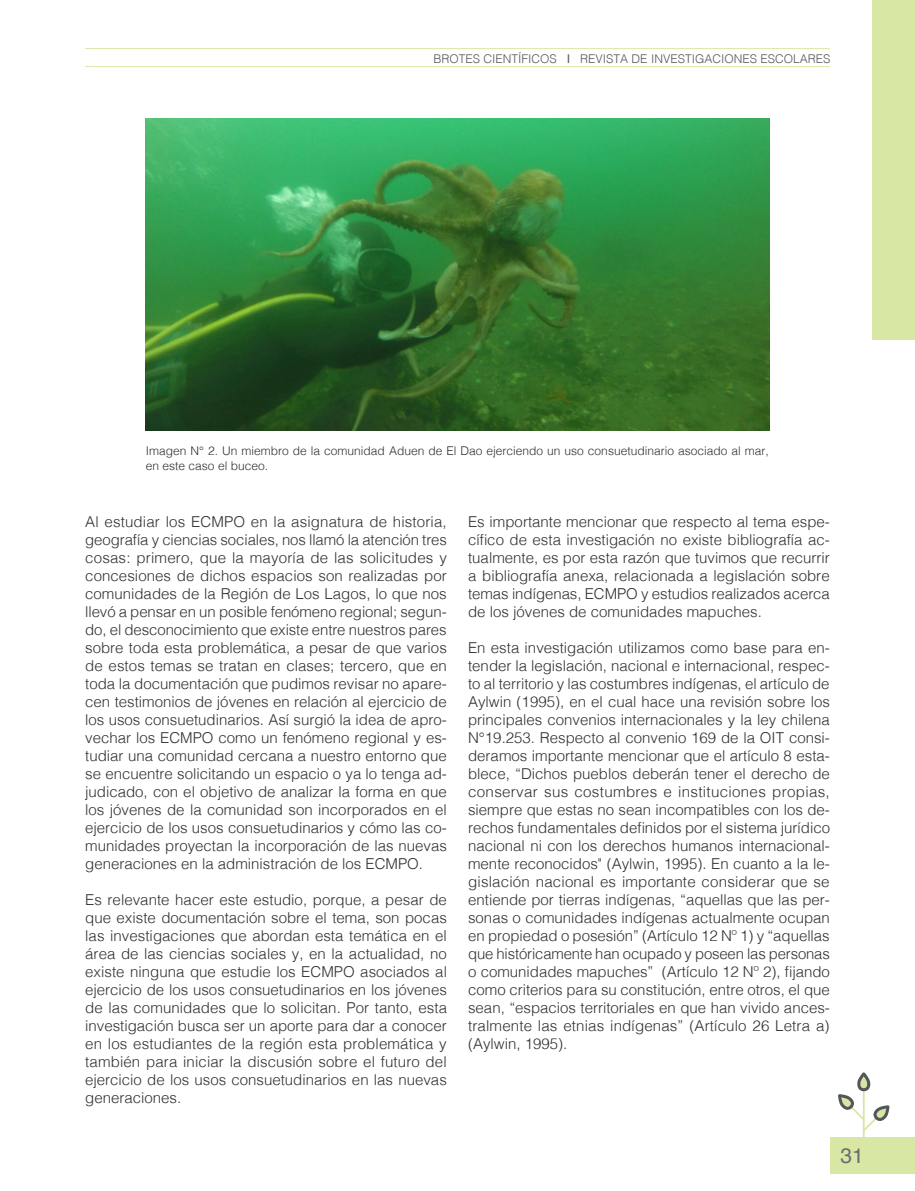
<style>
.page{position:relative;width:915px;height:1191px;background:#fff}
.page>*{position:absolute;margin:0;border:0;box-sizing:border-box;transform-origin:0 0}
.t1{font:21px "Helvetica";color:#57585a}
.contenidos{font:300 15px/18px "Helvetica";color:#312f30;text-align:justify}
.pie_de_foto{font:300 12px/15px "Helvetica";color:#312f30}
.t2{font:300 12px "Helvetica";color:#57585a}
.s1{font-weight:400}
.s2{color:#6c6d70}
</style>
<div class="page">
<div style="left:829px;top:1137px;width:85px;height:37px;background:#d9e7a4"></div>
<svg style="left:838px;top:1072px;width:51px;height:65px"></svg>
<div style="left:872px;top:0;width:42px;height:339px;background:#d9e7a4"></div>
<hr style="left:85px;top:48px;width:744px;height:1px;background:#d9e7a4">
<hr style="left:85px;top:66px;width:744px;height:1px;background:#d9e7a4">
<img style="left:145px;top:119px;width:623px;height:312px">
<p class="t2" style="left:433px;top:48px;width:398px">BROTES CIENTÍFICOS <span class="s1">I</span> REVISTA DE INVESTIGACIONES ESCOLARES</p>
<p class="pie_de_foto" style="left:146px;top:442px;width:624px">Imagen N° 2. Un miembro de la comunidad Aduen de El Dao ejerciendo un uso consuetudinario asociado al mar, en este caso el buceo.</p>
<p class="contenidos" style="left:85px;top:511px;width:363px">Al estudiar los ECMPO en la asignatura de historia, geografía y ciencias sociales, nos llamó la atención tres cosas: primero, que la mayoría de las solicitudes y concesiones de dichos espacios son realizadas por comunidades de la Región de Los Lagos, lo que nos llevó a pensar en un posible fenómeno regional; segun&shy;do, el desconocimiento que existe entre nuestros pares sobre toda esta problemática, a pesar de que varios de estos temas se tratan en clases; tercero, que en toda la documentación que pudimos revisar no apare&shy;cen testimonios de jóvenes en relación al ejercicio de los usos consuetudinarios. Así surgió la idea de apro&shy;vechar los ECMPO como un fenómeno regional y es&shy;tudiar una comunidad cercana a nuestro entorno que se encuentre solicitando un espacio o ya lo tenga ad&shy;judicado, con el objetivo de analizar la forma en que los jóvenes de la comunidad son incorporados en el ejercicio de los usos consuetudinarios y cómo las co&shy;munidades proyectan la incorporación de las nuevas generaciones en la administración de los ECMPO.</p>
<p class="contenidos" style="left:85px;top:889px;width:363px">Es relevante hacer este estudio, porque, a pesar de que existe documentación sobre el tema, son pocas las investigaciones que abordan esta temática en el área de las ciencias sociales y, en la actualidad, no existe ninguna que estudie los ECMPO asociados al ejercicio de los usos consuetudinarios en los jóvenes de las comunidades que lo solicitan. Por tanto, esta investigación busca ser un aporte para dar a conocer en los estudiantes de la región esta problemática y también para iniciar la discusión sobre el futuro del ejercicio de los usos consuetudinarios en las nuevas generaciones.</p>
<p class="contenidos" style="left:468px;top:511px;width:363px">Es importante mencionar que respecto al tema espe&shy;cífico de esta investigación no existe bibliografía ac&shy;tualmente, es por esta razón que tuvimos que recurrir a bibliografía anexa, relacionada a legislación sobre temas indígenas, ECMPO y estudios realizados acerca de los jóvenes de comunidades mapuches.</p>
<p class="contenidos" style="left:468px;top:637px;width:363px">En esta investigación utilizamos como base para en&shy;tender la legislación, nacional e internacional, respec&shy;to al territorio y las costumbres indígenas, el artículo de Aylwin (1995), en el cual hace una revisión sobre los principales convenios internacionales y la ley chilena N°19.253. Respecto al convenio 169 de la OIT consi&shy;deramos importante mencionar que el artículo 8 esta&shy;blece, “Dichos pueblos deberán tener el derecho de conservar sus costumbres e instituciones propias, siempre que estas no sean incompatibles con los de&shy;rechos fundamentales definidos por el sistema jurídico nacional ni con los derechos humanos internacional&shy;mente reconocidos" (Aylwin, 1995). En cuanto a la le&shy;gislación nacional es importante considerar que se entiende por tierras indígenas, “aquellas que las per&shy;sonas o comunidades indígenas actualmente ocupan en propiedad o posesión” (Artículo 12 Nº 1) y “aquellas que históricamente han ocupado y poseen las personas o comunidades mapuches” (Artículo 12 Nº 2), fijando como criterios para su constitución, entre otros, el que sean, “espacios territoriales en que han vivido ances&shy;tralmente las etnias indígenas” (Artículo 26 Letra a) (Aylwin, 1995).</p>
<h1 class="t1" style="left:834px;top:1139px;width:30px">31<span class="s2">31</span></h1>
</div>
